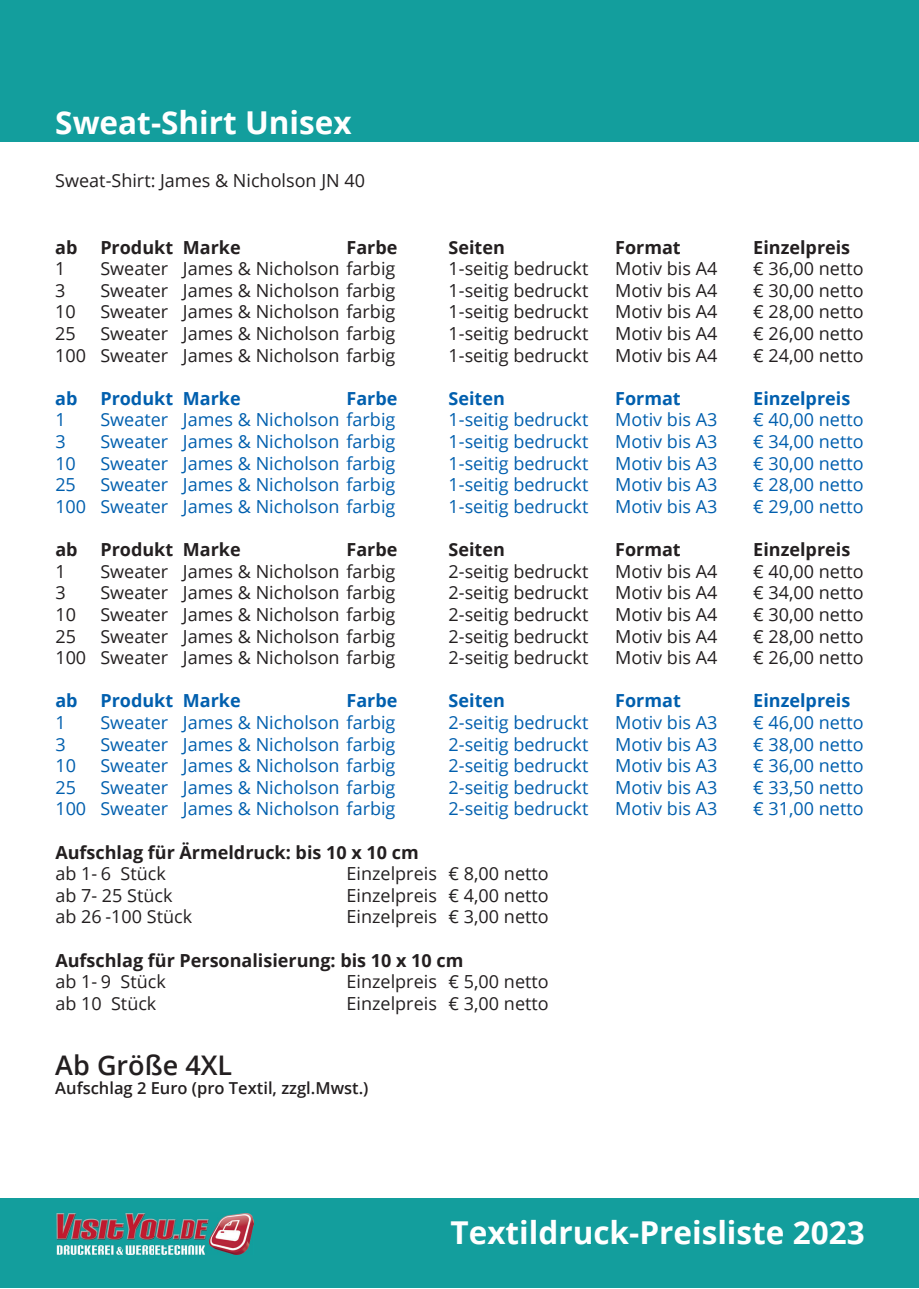
<style>
.page{position:relative;width:919px;height:1289px;background:#fff}
.page>*{position:absolute;margin:0;border:0;box-sizing:border-box;transform-origin:0 0}
.t1{font:700 31.5px "Open Sans";color:#fff}
.t2{font:600 27px "Open Sans";color:#231f20}
.t3{font:18px "Open Sans";color:#231f20}
.t4{font:18px "Open Sans";color:#015fae}
.t5{font:700 18px "Open Sans";color:#231f20}
.t6{font:700 18px "Open Sans";color:#015fae}
.t7{font:600 16.5px "Open Sans";color:#231f20}
</style>
<div class="page">
<div style="left:0;top:0;width:918px;height:142px;background:#139e9d"></div>
<div style="left:0;top:1198px;width:918px;height:90px;background:#139e9d"></div>
<img style="left:56px;top:1213px;width:197px;height:41px">
<h1 class="t1" style="left:55px;top:100px;width:298px">Sweat-Shirt Unisex</h1>
<p class="t3" style="left:55px;top:168px;width:311px">Sweat-Shirt: James &amp; Nicholson JN 40</p>
<p class="t5" style="left:55px;top:234px;width:24px">ab</p>
<p class="t5" style="left:100px;top:234px;width:142px">Produkt Marke</p>
<p class="t5" style="left:346px;top:234px;width:52px">Farbe</p>
<p class="t5" style="left:448px;top:234px;width:58px">Seiten</p>
<p class="t5" style="left:615px;top:234px;width:67px">Format</p>
<p class="t5" style="left:753px;top:234px;width:98px">Einzelpreis</p>
<p class="t3" style="left:55px;top:256px;width:12px">1</p>
<p class="t3" style="left:100px;top:256px;width:296px">Sweater James &amp; Nicholson farbig</p>
<p class="t3" style="left:448px;top:256px;width:141px">1-seitig bedruckt</p>
<p class="t3" style="left:615px;top:256px;width:104px">Motiv bis A4</p>
<p class="t3" style="left:753px;top:256px;width:112px">€ 36,00 netto</p>
<p class="t3" style="left:55px;top:278px;width:12px">3</p>
<p class="t3" style="left:100px;top:278px;width:296px">Sweater James &amp; Nicholson farbig</p>
<p class="t3" style="left:448px;top:278px;width:141px">1-seitig bedruckt</p>
<p class="t3" style="left:615px;top:278px;width:104px">Motiv bis A4</p>
<p class="t3" style="left:753px;top:278px;width:112px">€ 30,00 netto</p>
<p class="t3" style="left:55px;top:299px;width:22px">10</p>
<p class="t3" style="left:100px;top:299px;width:296px">Sweater James &amp; Nicholson farbig</p>
<p class="t3" style="left:448px;top:299px;width:141px">1-seitig bedruckt</p>
<p class="t3" style="left:615px;top:299px;width:104px">Motiv bis A4</p>
<p class="t3" style="left:753px;top:299px;width:112px">€ 28,00 netto</p>
<p class="t3" style="left:55px;top:321px;width:22px">25</p>
<p class="t3" style="left:100px;top:321px;width:296px">Sweater James &amp; Nicholson farbig</p>
<p class="t3" style="left:448px;top:321px;width:141px">1-seitig bedruckt</p>
<p class="t3" style="left:615px;top:321px;width:104px">Motiv bis A4</p>
<p class="t3" style="left:753px;top:321px;width:112px">€ 26,00 netto</p>
<p class="t3" style="left:55px;top:343px;width:341px">100 Sweater James &amp; Nicholson farbig</p>
<p class="t3" style="left:448px;top:343px;width:141px">1-seitig bedruckt</p>
<p class="t3" style="left:615px;top:343px;width:104px">Motiv bis A4</p>
<p class="t3" style="left:753px;top:343px;width:112px">€ 24,00 netto</p>
<p class="t6" style="left:55px;top:385px;width:24px">ab</p>
<p class="t6" style="left:100px;top:385px;width:142px">Produkt Marke</p>
<p class="t6" style="left:346px;top:385px;width:52px">Farbe</p>
<p class="t6" style="left:448px;top:385px;width:58px">Seiten</p>
<p class="t6" style="left:615px;top:385px;width:67px">Format</p>
<p class="t6" style="left:753px;top:385px;width:98px">Einzelpreis</p>
<p class="t4" style="left:55px;top:407px;width:12px">1</p>
<p class="t4" style="left:100px;top:407px;width:296px">Sweater James &amp; Nicholson farbig</p>
<p class="t4" style="left:448px;top:407px;width:141px">1-seitig bedruckt</p>
<p class="t4" style="left:615px;top:407px;width:104px">Motiv bis A3</p>
<p class="t4" style="left:753px;top:407px;width:112px">€ 40,00 netto</p>
<p class="t4" style="left:55px;top:429px;width:12px">3</p>
<p class="t4" style="left:100px;top:429px;width:296px">Sweater James &amp; Nicholson farbig</p>
<p class="t4" style="left:448px;top:429px;width:141px">1-seitig bedruckt</p>
<p class="t4" style="left:615px;top:429px;width:104px">Motiv bis A3</p>
<p class="t4" style="left:753px;top:429px;width:112px">€ 34,00 netto</p>
<p class="t4" style="left:55px;top:451px;width:22px">10</p>
<p class="t4" style="left:100px;top:451px;width:296px">Sweater James &amp; Nicholson farbig</p>
<p class="t4" style="left:448px;top:451px;width:141px">1-seitig bedruckt</p>
<p class="t4" style="left:615px;top:451px;width:104px">Motiv bis A3</p>
<p class="t4" style="left:753px;top:451px;width:112px">€ 30,00 netto</p>
<p class="t4" style="left:55px;top:472px;width:22px">25</p>
<p class="t4" style="left:100px;top:472px;width:296px">Sweater James &amp; Nicholson farbig</p>
<p class="t4" style="left:448px;top:472px;width:141px">1-seitig bedruckt</p>
<p class="t4" style="left:615px;top:472px;width:104px">Motiv bis A3</p>
<p class="t4" style="left:753px;top:472px;width:112px">€ 28,00 netto</p>
<p class="t4" style="left:55px;top:494px;width:341px">100 Sweater James &amp; Nicholson farbig</p>
<p class="t4" style="left:448px;top:494px;width:141px">1-seitig bedruckt</p>
<p class="t4" style="left:615px;top:494px;width:104px">Motiv bis A3</p>
<p class="t4" style="left:753px;top:494px;width:112px">€ 29,00 netto</p>
<p class="t5" style="left:55px;top:537px;width:24px">ab</p>
<p class="t5" style="left:100px;top:537px;width:142px">Produkt Marke</p>
<p class="t5" style="left:346px;top:537px;width:52px">Farbe</p>
<p class="t5" style="left:448px;top:537px;width:58px">Seiten</p>
<p class="t5" style="left:615px;top:537px;width:67px">Format</p>
<p class="t5" style="left:753px;top:537px;width:98px">Einzelpreis</p>
<p class="t3" style="left:55px;top:559px;width:12px">1</p>
<p class="t3" style="left:100px;top:559px;width:296px">Sweater James &amp; Nicholson farbig</p>
<p class="t3" style="left:448px;top:559px;width:141px">2-seitig bedruckt</p>
<p class="t3" style="left:615px;top:559px;width:104px">Motiv bis A4</p>
<p class="t3" style="left:753px;top:559px;width:112px">€ 40,00 netto</p>
<p class="t3" style="left:55px;top:580px;width:12px">3</p>
<p class="t3" style="left:100px;top:580px;width:296px">Sweater James &amp; Nicholson farbig</p>
<p class="t3" style="left:448px;top:580px;width:141px">2-seitig bedruckt</p>
<p class="t3" style="left:615px;top:580px;width:104px">Motiv bis A4</p>
<p class="t3" style="left:753px;top:580px;width:112px">€ 34,00 netto</p>
<p class="t3" style="left:55px;top:602px;width:22px">10</p>
<p class="t3" style="left:100px;top:602px;width:296px">Sweater James &amp; Nicholson farbig</p>
<p class="t3" style="left:448px;top:602px;width:141px">2-seitig bedruckt</p>
<p class="t3" style="left:615px;top:602px;width:104px">Motiv bis A4</p>
<p class="t3" style="left:753px;top:602px;width:112px">€ 30,00 netto</p>
<p class="t3" style="left:55px;top:623px;width:22px">25</p>
<p class="t3" style="left:100px;top:623px;width:296px">Sweater James &amp; Nicholson farbig</p>
<p class="t3" style="left:448px;top:623px;width:141px">2-seitig bedruckt</p>
<p class="t3" style="left:615px;top:623px;width:104px">Motiv bis A4</p>
<p class="t3" style="left:753px;top:623px;width:112px">€ 28,00 netto</p>
<p class="t3" style="left:55px;top:645px;width:341px">100 Sweater James &amp; Nicholson farbig</p>
<p class="t3" style="left:448px;top:645px;width:141px">2-seitig bedruckt</p>
<p class="t3" style="left:615px;top:645px;width:104px">Motiv bis A4</p>
<p class="t3" style="left:753px;top:645px;width:112px">€ 26,00 netto</p>
<p class="t6" style="left:55px;top:688px;width:24px">ab</p>
<p class="t6" style="left:100px;top:688px;width:142px">Produkt Marke</p>
<p class="t6" style="left:346px;top:688px;width:52px">Farbe</p>
<p class="t6" style="left:448px;top:688px;width:58px">Seiten</p>
<p class="t6" style="left:615px;top:688px;width:67px">Format</p>
<p class="t6" style="left:753px;top:688px;width:98px">Einzelpreis</p>
<p class="t4" style="left:55px;top:710px;width:12px">1</p>
<p class="t4" style="left:100px;top:710px;width:296px">Sweater James &amp; Nicholson farbig</p>
<p class="t4" style="left:448px;top:710px;width:141px">2-seitig bedruckt</p>
<p class="t4" style="left:615px;top:710px;width:104px">Motiv bis A3</p>
<p class="t4" style="left:753px;top:710px;width:112px">€ 46,00 netto</p>
<p class="t4" style="left:55px;top:731px;width:12px">3</p>
<p class="t4" style="left:100px;top:731px;width:296px">Sweater James &amp; Nicholson farbig</p>
<p class="t4" style="left:448px;top:731px;width:141px">2-seitig bedruckt</p>
<p class="t4" style="left:615px;top:731px;width:104px">Motiv bis A3</p>
<p class="t4" style="left:753px;top:731px;width:112px">€ 38,00 netto</p>
<p class="t4" style="left:55px;top:753px;width:22px">10</p>
<p class="t4" style="left:100px;top:753px;width:296px">Sweater James &amp; Nicholson farbig</p>
<p class="t4" style="left:448px;top:753px;width:141px">2-seitig bedruckt</p>
<p class="t4" style="left:615px;top:753px;width:104px">Motiv bis A3</p>
<p class="t4" style="left:753px;top:753px;width:112px">€ 36,00 netto</p>
<p class="t4" style="left:55px;top:775px;width:22px">25</p>
<p class="t4" style="left:100px;top:775px;width:296px">Sweater James &amp; Nicholson farbig</p>
<p class="t4" style="left:448px;top:775px;width:141px">2-seitig bedruckt</p>
<p class="t4" style="left:615px;top:775px;width:104px">Motiv bis A3</p>
<p class="t4" style="left:753px;top:775px;width:112px">€ 33,50 netto</p>
<p class="t4" style="left:55px;top:796px;width:341px">100 Sweater James &amp; Nicholson farbig</p>
<p class="t4" style="left:448px;top:796px;width:141px">2-seitig bedruckt</p>
<p class="t4" style="left:615px;top:796px;width:104px">Motiv bis A3</p>
<p class="t4" style="left:753px;top:796px;width:112px">€ 31,00 netto</p>
<p class="t5" style="left:55px;top:839px;width:365px">Aufschlag für Ärmeldruck: bis 10 x 10 cm</p>
<p class="t3" style="left:55px;top:861px;width:112px">ab 1- 6 Stück</p>
<p class="t3" style="left:346px;top:861px;width:204px">Einzelpreis € 8,00 netto</p>
<p class="t3" style="left:55px;top:883px;width:119px">ab 7- 25 Stück</p>
<p class="t3" style="left:346px;top:883px;width:204px">Einzelpreis € 4,00 netto</p>
<p class="t3" style="left:55px;top:904px;width:138px">ab 26 -100 Stück</p>
<p class="t3" style="left:346px;top:904px;width:204px">Einzelpreis € 3,00 netto</p>
<p class="t5" style="left:55px;top:947px;width:409px">Aufschlag für Personalisierung: bis 10 x 10 cm</p>
<p class="t3" style="left:55px;top:969px;width:112px">ab 1- 9 Stück</p>
<p class="t3" style="left:346px;top:969px;width:204px">Einzelpreis € 5,00 netto</p>
<p class="t3" style="left:55px;top:991px;width:102px">ab 10 Stück</p>
<p class="t3" style="left:346px;top:991px;width:204px">Einzelpreis € 3,00 netto</p>
<h2 class="t2" style="left:55px;top:1046px;width:178px">Ab Größe 4XL</h2>
<p class="t7" style="left:55px;top:1077px;width:314px">Aufschlag 2 Euro (pro Textil, zzgl.Mwst.)</p>
<h1 class="t1" style="left:450px;top:1209px;width:416px">Textildruck-Preisliste 2023</h1>
</div>
